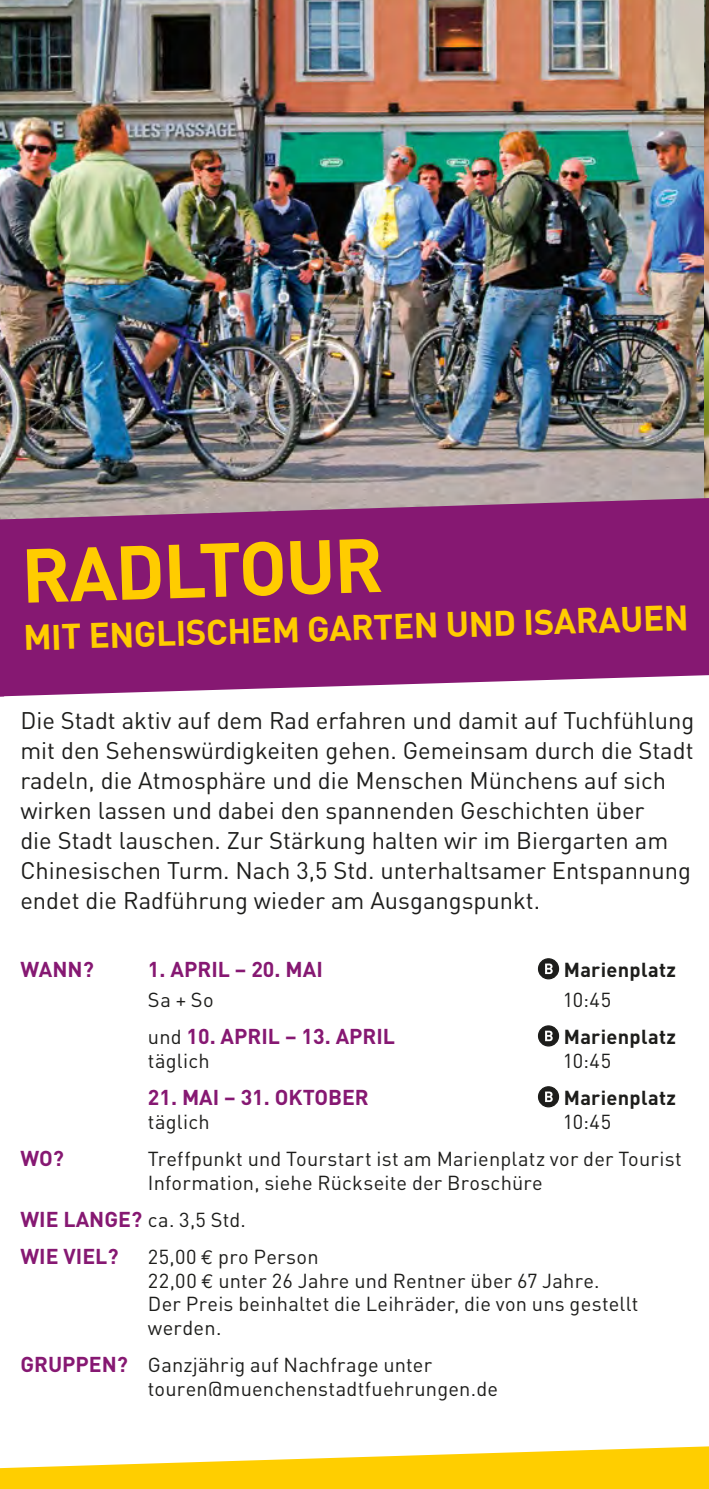
<style>
.page{position:relative;width:709px;height:1489px;background:#fff}
.page>*{position:absolute;margin:0;border:0;box-sizing:border-box;transform-origin:0 0}
.t1{font:700 75px "DIN";color:#fc0}
.t2{font:700 35px "DIN";color:#fc0}
.t3{font:23.75px/30px "DIN";color:#1d1d1b}
.t4{font:700 21.25px "DIN";color:#861872}
.t5{font:20px/23.8px "DIN";letter-spacing:.01em;color:#1d1d1b}
.t6{font:700 20px "DIN";color:#1d1d1b}
.s1{font-weight:400;font-size:20px;color:#1d1d1b}
.s2{font-weight:700;font-size:21.25px;color:#861872}
.s3{font-family:"Euro Mono"}
</style>
<div class="page">
<img style="left:703px;top:0;width:6px;height:498px">
<img style="left:0;top:0;width:703px;height:498px">
<svg style="left:0;top:498px;width:709px;height:198px;background:#8e2b7c"></svg>
<svg style="left:0;top:1446px;width:709px;height:42px"></svg>
<div style="left:538px;top:958px;width:20px;height:20px;background:#1d1d1b;border-radius:50%"></div>
<div style="left:538px;top:958px;width:21px;height:21px;border:1px solid #1d1d1b;border-radius:50%"></div>
<svg style="left:545px;top:963px;width:7px;height:11px"></svg>
<div style="left:538px;top:1025px;width:20px;height:20px;background:#1d1d1b;border-radius:50%"></div>
<div style="left:538px;top:1025px;width:21px;height:21px;border:1px solid #1d1d1b;border-radius:50%"></div>
<svg style="left:545px;top:1030px;width:7px;height:11px"></svg>
<div style="left:538px;top:1086px;width:20px;height:20px;background:#1d1d1b;border-radius:50%"></div>
<div style="left:538px;top:1086px;width:21px;height:21px;border:1px solid #1d1d1b;border-radius:50%"></div>
<svg style="left:545px;top:1091px;width:7px;height:10px"></svg>
<svg style="left:0;top:560px;width:4px;height:136px"></svg>
<h1 class="t1" style="left:20px;top:527px;width:363px;rotate:-2deg">RADLTOUR</h1>
<h2 class="t2" style="left:23px;top:616px;width:667px;rotate:-2deg">MIT ENGLISCHEM GARTEN UND ISARAUEN</h2>
<p class="t3" style="left:20px;top:704px;width:675px">Die Stadt aktiv auf dem Rad erfahren und damit auf Tuchfühlung mit den Sehenswürdigkeiten gehen. Gemeinsam durch die Stadt radeln, die Atmosphäre und die Menschen Münchens auf sich wirken lassen und dabei den spannenden Geschichten über<br>die Stadt lauschen. Zur Stärkung halten wir im Biergarten am Chinesischen Turm. Nach 3,5 Std. unterhaltsamer Entspannung endet die Radführung wieder am Ausgangspunkt.</p>
<p class="t4" style="left:20px;top:955px;width:75px">WANN?</p>
<p class="t4" style="left:148px;top:955px;width:176px">1. APRIL – 20. MAI</p>
<p class="t6" style="left:564px;top:956px;width:114px">Marienplatz</p>
<p class="t5" style="left:148px;top:987px;width:67px">Sa + So</p>
<p class="t5" style="left:562px;top:987px;width:50px">10:45</p>
<p class="t4" style="left:148px;top:1022px;width:249px"><span class="s1">und</span> 10. APRIL – 13. APRIL</p>
<p class="t6" style="left:564px;top:1023px;width:114px">Marienplatz</p>
<p class="t5" style="left:148px;top:1048px;width:63px">täglich</p>
<p class="t5" style="left:562px;top:1048px;width:50px">10:45</p>
<p class="t4" style="left:148px;top:1083px;width:222px">21. MAI – 31. OKTOBER</p>
<p class="t6" style="left:564px;top:1084px;width:114px">Marienplatz</p>
<p class="t5" style="left:148px;top:1109px;width:63px">täglich</p>
<p class="t5" style="left:562px;top:1109px;width:50px">10:45</p>
<p class="t4" style="left:20px;top:1144px;width:45px">WO?</p>
<p class="t5" style="left:148px;top:1146px;width:535px">Treffpunkt und Tourstart ist am Marienplatz vor der Tourist<br>Information, siehe Rückseite der Broschüre</p>
<p class="t5" style="left:20px;top:1207px;width:227px"><span class="s2">WIE LANGE?</span> ca. 3,5 Std.</p>
<p class="t4" style="left:20px;top:1241px;width:100px">WIE VIEL?</p>
<p class="t5" style="left:148px;top:1244px;width:492px">25,00 <span class="s3">€</span> pro Person<br>22,00 <span class="s3">€</span> unter 26 Jahre und Rentner über 67 Jahre.<br>Der Preis beinhaltet die Leihräder, die von uns gestellt werden.</p>
<p class="t5" style="left:148px;top:1352px;width:352px;text-indent:-128px"><span class="s2">GRUPPEN?</span> Ganzjährig auf Nachfrage unter touren@muenchenstadtfuehrungen.de</p>
</div>
